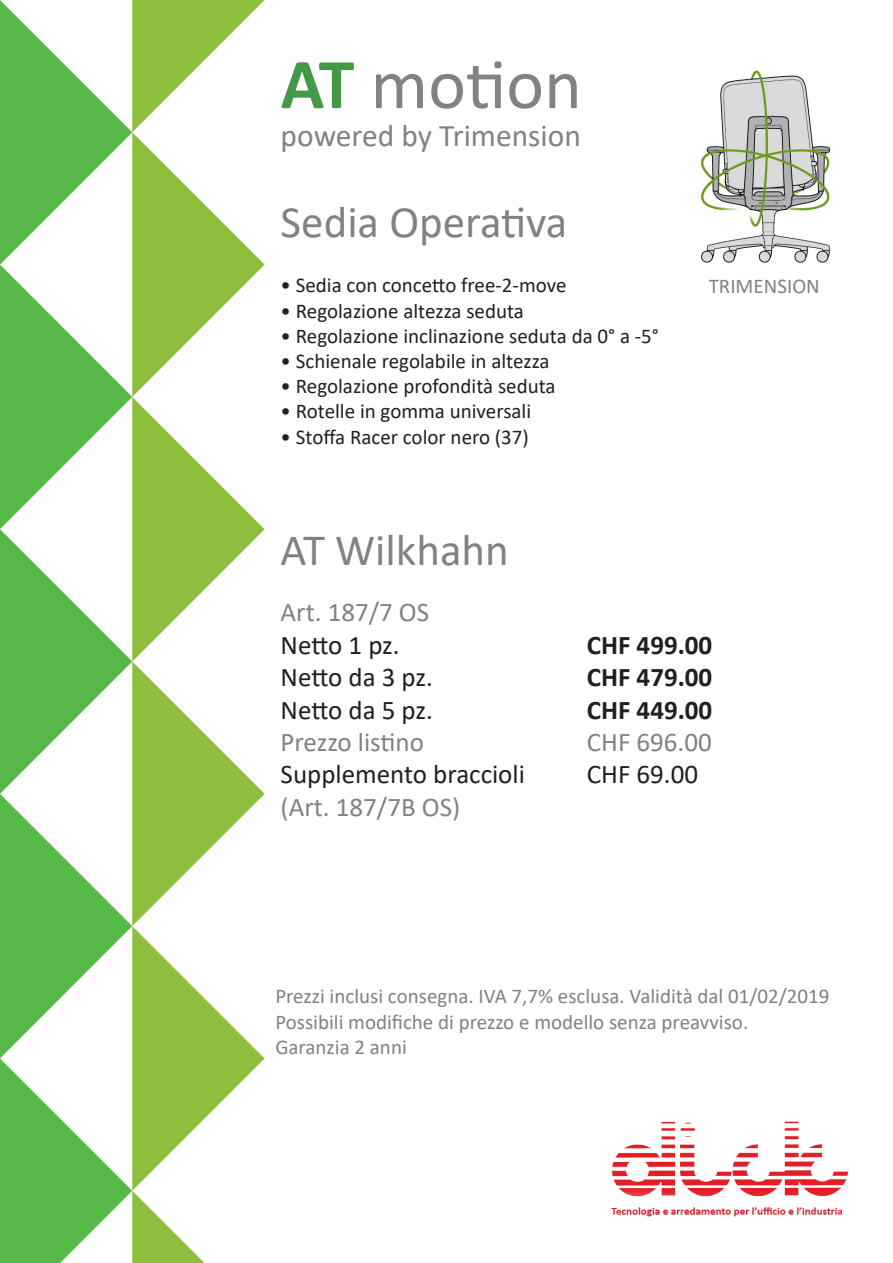
<style>
.page{position:relative;width:893px;height:1263px;background:#fff}
.page>*{position:absolute;margin:0;border:0;box-sizing:border-box;transform-origin:0 0}
.t1{font:72px "Calibri";color:#808285}
.t2{font:45px "Calibri";color:#808285}
.t3{font:31.5px "Calibri";color:#808285}
.t4{font:27px "Calibri";color:#231f20}
.t5{font:27px "Calibri";color:#808285}
.t6{font:700 27px "Calibri";color:#231f20}
.t7{font:21px "Calibri";color:#231f20}
.t8{font:21px "Calibri";color:#808285}
.s1{font-weight:700;color:#439945}
</style>
<div class="page">
<svg style="left:0;top:0;width:265px;height:1263px"></svg>
<img style="left:611px;top:1121px;width:238px;height:96px">
<img style="left:700px;top:70px;width:131px;height:193px">
<p class="t1" style="left:281px;top:34px;width:303px"><span class="s1">AT</span> motion</p>
<p class="t3" style="left:281px;top:113px;width:302px">powered by Trimension</p>
<p class="t2" style="left:281px;top:191px;width:288px">Sedia Operativa</p>
<p class="t7" style="left:281px;top:271px;width:287px">• Sedia con concetto free-2-move</p>
<p class="t7" style="left:281px;top:296px;width:245px">• Regolazione altezza seduta</p>
<p class="t7" style="left:281px;top:321px;width:380px">• Regolazione inclinazione seduta da 0° a -5°</p>
<p class="t7" style="left:281px;top:346px;width:271px">• Schienale regolabile in altezza</p>
<p class="t7" style="left:281px;top:372px;width:276px">• Regolazione profondità seduta</p>
<p class="t7" style="left:281px;top:397px;width:252px">• Rotelle in gomma universali</p>
<p class="t7" style="left:281px;top:422px;width:250px">• Stoffa Racer color nero (37)</p>
<p class="t2" style="left:281px;top:518px;width:230px">AT Wilkhahn</p>
<p class="t8" style="left:709px;top:271px;width:113px">TRIMENSION</p>
<p class="t5" style="left:281px;top:594px;width:150px">Art. 187/7 OS</p>
<p class="t4" style="left:281px;top:626px;width:120px">Netto 1 pz.</p>
<p class="t4" style="left:281px;top:658px;width:154px">Netto da 3 pz.</p>
<p class="t4" style="left:281px;top:691px;width:154px">Netto da 5 pz.</p>
<p class="t5" style="left:281px;top:723px;width:145px">Prezzo listino</p>
<p class="t4" style="left:281px;top:756px;width:246px">Supplemento braccioli</p>
<p class="t5" style="left:281px;top:788px;width:181px">(Art. 187/7B OS)</p>
<p class="t6" style="left:587px;top:626px;width:127px">CHF 499.00</p>
<p class="t6" style="left:587px;top:658px;width:127px">CHF 479.00</p>
<p class="t6" style="left:587px;top:691px;width:127px">CHF 449.00</p>
<p class="t5" style="left:587px;top:723px;width:126px">CHF 696.00</p>
<p class="t4" style="left:587px;top:756px;width:113px">CHF 69.00</p>
<p class="t8" style="left:275px;top:982px;width:556px">Prezzi inclusi consegna. IVA 7,7% esclusa. Validità dal 01/02/2019</p>
<p class="t8" style="left:275px;top:1007px;width:474px">Possibili modifiche di prezzo e modello senza preavviso.</p>
<p class="t8" style="left:275px;top:1032px;width:133px">Garanzia 2 anni</p>
</div>
